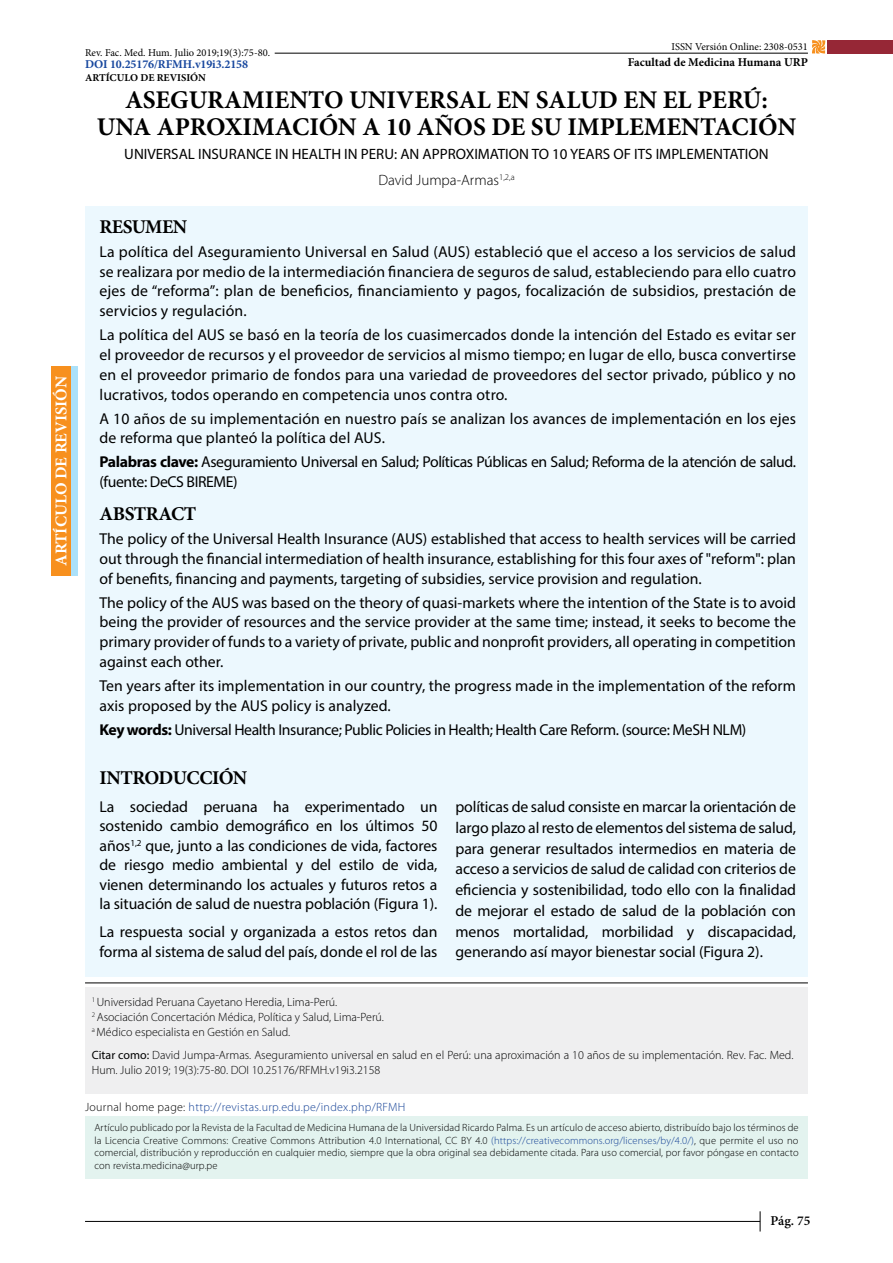
<style>
.page{position:relative;width:893px;height:1263px;background:#fff}
.page>*{position:absolute;margin:0;border:0;box-sizing:border-box;transform-origin:0 0}
.t1{font:700 25.5px/27px "Minion Pro";color:#000;text-align:center}
.t2{font:700 19.5px "Minion Pro";letter-spacing:-.025em;color:#000}
.t3{font:700 16.5px "Minion Pro";color:#fff}
.t4{font:15.75px/19.8px "Myriad Pro";color:#000;text-align:justify}
.t5{font:15.75px/19.8px "Myriad Pro";letter-spacing:-.025em;color:#000}
.t6{font:15px "Myriad Pro";color:#000}
.t7{font:300 15px "Myriad Pro";color:#000}
.t8{font:600 13.5px "Minion Pro";color:#000}
.t9{font:300 12px/15px "Myriad Pro";color:#000}
.t10{font:300 12px "Myriad Pro";letter-spacing:.025em;color:#164397}
.t11{font:700 12px "Minion Pro";letter-spacing:-.01em;color:#17479e}
.t12{font:700 12px "Minion Pro";color:#000}
.t13{font:300 10.5px/12.6px "Myriad Pro";letter-spacing:.01em;color:#000;text-align:justify}
.t14{font:10.5px "Minion Pro";color:#000}
.t15{font:700 10.5px "Minion Pro";color:#000}
.s1{font-weight:700}
.s2{font-weight:400}
.s3{color:#000}
.s4{color:#164397}
</style>
<div class="page">
<div style="left:56px;top:366px;width:22px;height:209px;background:#abe1fa"></div>
<svg style="left:760px;top:1211px;width:1px;height:20px"></svg>
<hr style="left:85px;top:1221px;width:675px;height:1px;background:#000">
<div style="left:85px;top:987px;width:723px;height:107px;background:#efeff0"></div>
<div style="left:85px;top:206px;width:723px;height:771px;background:#ecf8fe"></div>
<hr style="left:85px;top:982px;width:723px;height:1px;background:#000">
<div style="left:828px;top:40px;width:65px;height:14px;background:#962736"></div>
<svg style="left:812px;top:40px;width:14px;height:14px"></svg>
<hr style="left:275px;top:53px;width:533px;height:1px;background:#000">
<div style="left:85px;top:1116px;width:723px;height:63px;background:#e3f3ef"></div>
<div style="left:51px;top:366px;width:19px;height:209px;background:#f7901e"></div>
<p class="t3" style="left:50px;top:566px;width:191px;rotate:-90deg">ARTÍCULO DE REVISIÓN</p>
<p class="t14" style="left:85px;top:46px;width:187px">Rev. Fac. Med. Hum. Julio 2019;19(3):75-80.</p>
<p class="t11" style="left:85px;top:56px;width:165px">DOI 10.25176/RFMH.v19i3.2158</p>
<p class="t15" style="left:85px;top:70px;width:122px">ARTÍCULO DE REVISIÓN</p>
<p class="t14" style="left:671px;top:39px;width:138px">ISSN Versión Online: 2308-0531</p>
<p class="t12" style="left:628px;top:53px;width:182px">Facultad de Medicina Humana URP</p>
<h1 class="t1" style="left:97px;top:86px;width:701px">ASEGURAMIENTO UNIVERSAL EN SALUD EN EL PERÚ:<br>UNA APROXIMACIÓN A 10 AÑOS DE SU IMPLEMENTACIÓN</h1>
<p class="t7" style="left:378px;top:171px;width:138px">David Jumpa-Armas<sup>1,2,a</sup></p>
<p class="t2" style="left:99px;top:213px;width:89px">RESUMEN</p>
<p class="t4" style="left:99px;top:241px;width:698px">La política del Aseguramiento Universal en Salud (AUS) estableció que el acceso a los servicios de salud se realizara por medio de la intermediación financiera de seguros de salud, estableciendo para ello cuatro ejes de “reforma”: plan de beneficios, financiamiento y pagos, focalización de subsidios, prestación de servicios y regulación.</p>
<p class="t4" style="left:99px;top:325px;width:698px">La política del AUS se basó en la teoría de los cuasimercados donde la intención del Estado es evitar ser el proveedor de recursos y el proveedor de servicios al mismo tiempo; en lugar de ello, busca convertirse en el proveedor primario de fondos para una variedad de proveedores del sector privado, público y no lucrativos, todos operando en competencia unos contra otro.</p>
<p class="t4" style="left:99px;top:408px;width:698px">A 10 años de su implementación en nuestro país se analizan los avances de implementación en los ejes de reforma que planteó la política del AUS.</p>
<p class="t5" style="left:99px;top:452px;width:698px"><span class="s1">Palabras clave:</span> Aseguramiento Universal en Salud; Políticas Públicas en Salud; Reforma de la atención de salud. (fuente: DeCS BIREME)</p>
<p class="t2" style="left:99px;top:500px;width:98px">ABSTRACT</p>
<p class="t4" style="left:99px;top:528px;width:698px">The policy of the Universal Health Insurance (AUS) established that access to health services will be carried out through the financial intermediation of health insurance, establishing for this four axes of "reform": plan of benefits, financing and payments, targeting of subsidies, service provision and regulation.</p>
<p class="t4" style="left:99px;top:592px;width:698px">The policy of the AUS was based on the theory of quasi-markets where the intention of the State is to avoid being the provider of resources and the service provider at the same time; instead, it seeks to become the primary provider of funds to a variety of private, public and nonprofit providers, all operating in competition against each other.</p>
<p class="t4" style="left:99px;top:676px;width:698px">Ten years after its implementation in our country, the progress made in the implementation of the reform axis proposed by the AUS policy is analyzed.</p>
<p class="t5" style="left:99px;top:719px;width:648px"><span class="s1">Key words:</span> Universal Health Insurance; Public Policies in Health; Health Care Reform. (source: MeSH NLM)</p>
<p class="t6" style="left:124px;top:145px;width:646px">UNIVERSAL INSURANCE IN HEALTH IN PERU: AN APPROXIMATION TO 10 YEARS OF ITS IMPLEMENTATION</p>
<p class="t2" style="left:99px;top:764px;width:149px">INTRODUCCIÓN</p>
<p class="t4" style="left:99px;top:797px;width:339px">La sociedad peruana ha experimentado un sostenido cambio demográfico en los últimos 50 años<sup>1,2</sup> que, junto a las condiciones de vida, factores de riesgo medio ambiental y del estilo de vida, vienen determinando los actuales y futuros retos a la situación de salud de nuestra población (Figura 1).</p>
<p class="t4" style="left:99px;top:922px;width:339px">La respuesta social y organizada a estos retos dan forma al sistema de salud del país, donde el rol de las</p>
<p class="t9" style="left:92px;top:994px;width:294px"><sup>1</sup> Universidad Peruana Cayetano Heredia, Lima-Perú.<br><sup>2</sup> Asociación Concertación Médica, Política y Salud, Lima-Perú. <sup>a</sup> Médico especialista en Gestión en Salud.</p>
<p class="t4" style="left:455px;top:796px;width:342px;line-height:20.7px">políticas de salud consiste en marcar la orientación de largo plazo al resto de elementos del sistema de salud, para generar resultados intermedios en materia de acceso a servicios de salud de calidad con criterios de eficiencia y sostenibilidad, todo ello con la finalidad de mejorar el estado de salud de la población con menos mortalidad, morbilidad y discapacidad, generando así mayor bienestar social (Figura 2).</p>
<p class="t9" style="left:92px;top:1048px;width:703px;line-height:14.4px"><span class="s2">Citar como:</span> David Jumpa-Armas. Aseguramiento universal en salud en el Perú: una aproximación a 10 años de su implementación. Rev. Fac. Med.<br>Hum. Julio 2019; 19(3):75-80. DOI 10.25176/RFMH.v19i3.2158</p>
<p class="t10" style="left:85px;top:1100px;width:322px"><span class="s3">Journal home page:</span> http://revistas.urp.edu.pe/index.php/RFMH</p>
<p class="t13" style="left:94px;top:1121px;width:706px">Artículo publicado por la Revista de la Facultad de Medicina Humana de la Universidad Ricardo Palma. Es un artículo de acceso abierto, distribuído bajo los términos de la Licencia Creative Commons: Creative Commons Attribution 4.0 International, CC BY 4.0 <span class="s4">(https://creativecommons.org/licenses/by/4.0/)</span>, que permite el uso no comercial, distribución y reproducción en cualquier medio, siempre que la obra original sea debidamente citada. Para uso comercial, por favor póngase en contacto con revista.medicina@urp.pe</p>
<p class="t8" style="left:771px;top:1211px;width:41px">Pág. 75</p>
</div>
